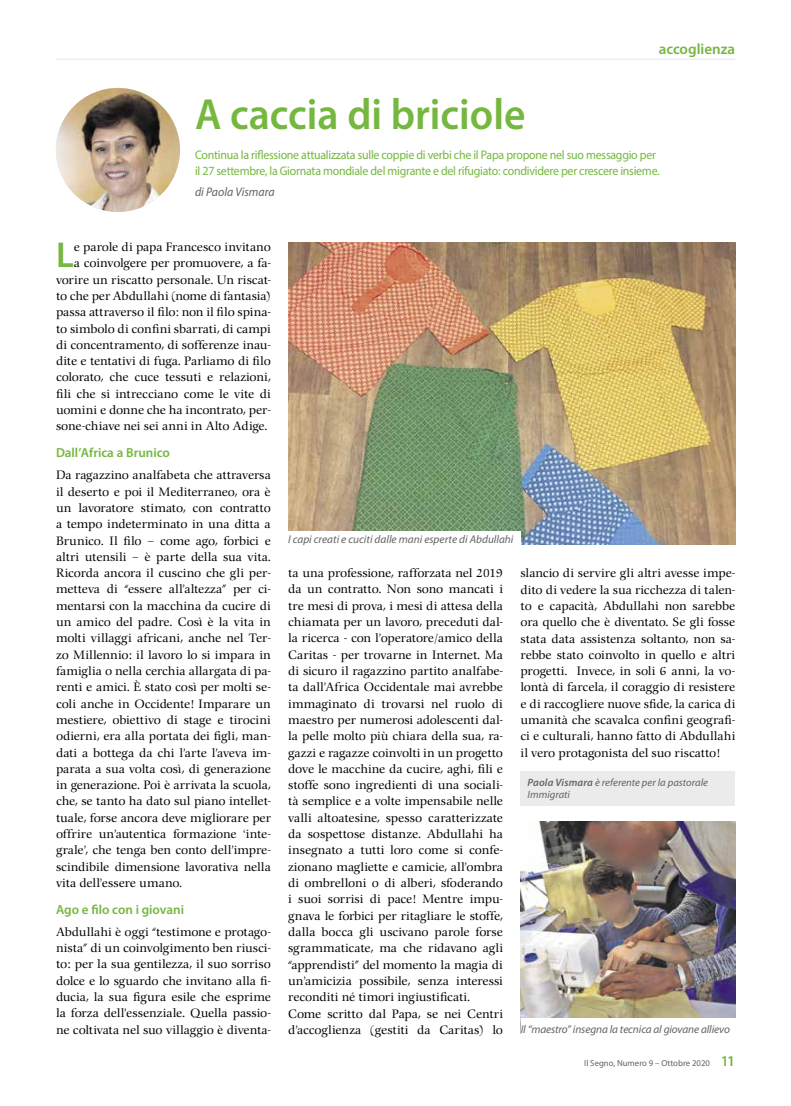
<style>
.page{position:relative;width:791px;height:1106px;background:#fff}
.page>*{position:absolute;margin:0;border:0;box-sizing:border-box;transform-origin:0 0}
.t1{font:600 43.75px "Myriad Pro";color:#75b73f;scale:.95 1}
.t2{font:600 36px "Myriad Pro";color:#75b73f}
.t3{font:600 15px "Myriad Pro";color:#75b73f}
.t4{font:600 13.12px "Myriad Pro";color:#75b73f}
.t5{font:12.5px/16.2px "Myriad Pro";letter-spacing:-.02em;color:#75b73f;scale:.95 1}
.t6{font:italic 12.5px "Myriad Pro";color:#636363;scale:.95 1}
.t7{font:11.88px/16.2px "Comenius Antiqua";letter-spacing:.015em;color:#000;text-align:justify}
.t8{font:italic 11.25px "Myriad Pro";letter-spacing:-.01em;color:#636363}
.t9{font:italic 10.62px/12.5px "Myriad Pro";color:#636363}
.t10{font:8.75px "Myriad Pro";color:#636363}
.s1{font-weight:600}
.s2{font-weight:600;font-size:15px;color:#75b73f}
</style>
<div class="page">
<hr style="left:56px;top:59px;width:678px;height:1px;background:#ebebeb">
<img style="left:56px;top:88px;width:124px;height:124px;border-radius:62px">
<div style="left:520px;top:770px;width:214px;height:35px;background:#ebebeb"></div>
<img style="left:288px;top:243px;width:446px;height:301px">
<img style="left:520px;top:821px;width:214px;height:197px">
<div style="left:288px;top:530px;width:232px;height:14px;background:#fff"></div>
<p class="t3" style="left:658px;top:39px;width:78px">accoglienza</p>
<h1 class="t1" style="left:195px;top:86px;width:349px">A caccia di briciole</h1>
<p class="t5" style="left:195px;top:146px;width:490px">Continua la riflessione attualizzata sulle coppie di verbi che il Papa propone nel suo messaggio per il 27 settembre, la Giornata mondiale del migrante e del rifugiato: condividere per crescere insieme.</p>
<p class="t6" style="left:195px;top:184px;width:85px">di Paola Vismara</p>
<p class="t7" style="left:56px;top:239px;width:216px;text-align:right">e parole di papa Francesco invitano<br>a coinvolgere per promuovere, a fa&shy;vorire un riscatto personale. Un riscat&shy;to che per Abdullahi (nome di fantasia) passa attraverso il filo: non il filo spina&shy;to simbolo di confini sbarrati, di campi di concentramento, di sofferenze inau&shy;dite e tentativi di fuga. Parliamo di filo colorato, che cuce tessuti e relazioni, fili che si intrecciano come le vite di uomini e donne che ha incontrato, per&shy;sone-chiave nei sei anni in Alto Adige.</p>
<p class="t4" style="left:56px;top:444px;width:115px">Dall’Africa a Brunico</p>
<p class="t7" style="left:56px;top:467px;width:216px">Da ragazzino analfabeta che attraversa il deserto e poi il Mediterraneo, ora è un lavoratore stimato, con contratto a tempo indeterminato in una ditta a Brunico. Il filo – come ago, forbici e altri utensili – è parte della sua vita.<br>Ricorda ancora il cuscino che gli per&shy;metteva di “essere all’altezza” per ci&shy;mentarsi con la macchina da cucire di un amico del padre. Così è la vita in molti villaggi africani, anche nel Ter&shy;zo Millennio: il lavoro lo si impara in famiglia o nella cerchia allargata di pa&shy;renti e amici. È stato così per molti se&shy;coli anche in Occidente! Imparare un mestiere, obiettivo di stage e tirocini odierni, era alla portata dei figli, man&shy;dati a bottega da chi l’arte l’aveva im&shy;parata a sua volta così, di generazione in generazione. Poi è arrivata la scuola, che, se tanto ha dato sul piano intellet&shy;tuale, forse ancora deve migliorare per offrire un’autentica formazione ‘inte&shy;grale’, che tenga ben conto dell’impre&shy;scindibile dimensione lavorativa nella vita dell’essere umano.</p>
<p class="t4" style="left:56px;top:901px;width:129px">Ago e filo con i giovani</p>
<p class="t7" style="left:56px;top:923px;width:216px">Abdullahi è oggi “testimone e protago&shy;nista” di un coinvolgimento ben riusci&shy;to: per la sua gentilezza, il suo sorriso dolce e lo sguardo che invitano alla fi&shy;ducia, la sua figura esile che esprime la forza dell’essenziale. Quella passio&shy;ne coltivata nel suo villaggio è diventa-</p>
<h2 class="t2" style="left:56px;top:232px;width:19px">L</h2>
<p class="t8" style="left:288px;top:532px;width:227px">I capi creati e cuciti dalle mani esperte di Abdullahi</p>
<p class="t7" style="left:288px;top:565px;width:216px;text-align:left">ta una professione, rafforzata nel 2019 da un contratto. Non sono mancati i tre mesi di prova, i mesi di attesa della chiamata per un lavoro, preceduti dal&shy;la ricerca - con l’operatore/amico della Caritas - per trovarne in Internet. Ma di sicuro il ragazzino partito analfabe&shy;ta dall’Africa Occidentale mai avrebbe immaginato di trovarsi nel ruolo di maestro per numerosi adolescenti dal&shy;la pelle molto più chiara della sua, ra&shy;gazzi e ragazze coinvolti in un progetto dove le macchine da cucire, aghi, fili e stoffe sono ingredienti di una sociali&shy;tà semplice e a volte impensabile nelle valli altoatesine, spesso caratterizzate da sospettose distanze. Abdullahi ha insegnato a tutti loro come si confe&shy;zionano magliette e camicie, all’ombra di ombrelloni o di alberi, sfoderando i suoi sorrisi di pace! Mentre impu&shy;gnava le forbici per ritagliare le stoffe, dalla bocca gli uscivano parole forse sgrammaticate, ma che ridavano agli “apprendisti” del momento la magia di un’amicizia possibile, senza interessi reconditi né timori ingiustificati.<br>Come scritto dal Papa, se nei Centri d’accoglienza (gestiti da Caritas) lo</p>
<p class="t7" style="left:520px;top:565px;width:216px">slancio di servire gli altri avesse impe&shy;dito di vedere la sua ricchezza di talen&shy;to e capacità, Abdullahi non sarebbe ora quello che è diventato. Se gli fosse stata data assistenza soltanto, non sa&shy;rebbe stato coinvolto in quello e altri progetti. Invece, in soli 6 anni, la vo&shy;lontà di farcela, il coraggio di resistere e di raccogliere nuove sfide, la carica di umanità che scavalca confini geografi&shy;ci e culturali, hanno fatto di Abdullahi il vero protagonista del suo riscatto!</p>
<p class="t9" style="left:527px;top:775px;width:182px"><span class="s1">Paola Vismara</span> è referente per la pastorale<br>Immigrati</p>
<p class="t8" style="left:520px;top:1022px;width:210px">Il “maestro” insegna la tecnica al giovane allievo</p>
<p class="t10" style="left:584px;top:1057px;width:152px">Il Segno, Numero 9 – Ottobre 2020 <span class="s2">11</span></p>
</div>
